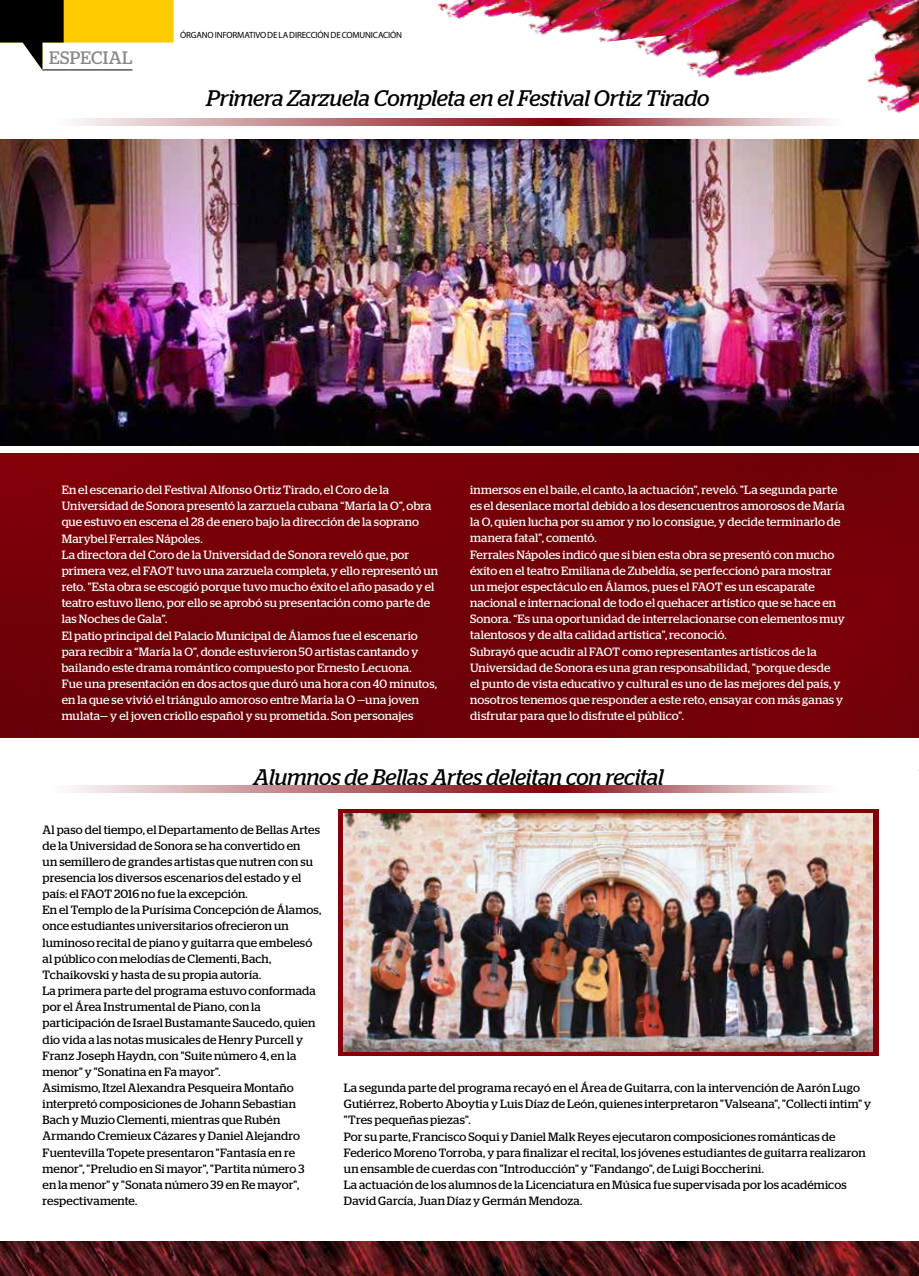
<style>
.page{position:relative;width:919px;height:1276px;background:#fff}
.page>*{position:absolute;margin:0;border:0;box-sizing:border-box;transform-origin:0 0}
.t1{font:italic 22.5px "Stag";letter-spacing:-.015em;color:#000}
.t2{font:18px "Stag";letter-spacing:.015em;color:#878787}
.t3{font:12px/16.2px "Stag";letter-spacing:.01em;color:#fff}
.t4{font:12px/16.2px "Stag";letter-spacing:.01em;color:#000}
.t5{font:9px "Myriad Pro";letter-spacing:-.02em;color:#000}
.s1{font-family:"Gotham";font-weight:700;font-size:13.5px;color:#fff}
</style>
<div class="page">
<img style="left:686px;top:0;width:178px;height:79px">
<img style="left:437px;top:0;width:72px;height:20px">
<img style="left:509px;top:0;width:251px;height:64px">
<img style="left:581px;top:0;width:263px;height:44px">
<img style="left:864px;top:0;width:54px;height:113px">
<hr style="left:42px;top:70px;width:90px;height:1px;background:#000">
<svg style="left:0;top:0;width:173px;height:70px"></svg>
<svg style="left:338px;top:809px;width:540px;height:247px;background:#89151b"></svg>
<img style="left:0;top:454px;width:918px;height:283px">
<img style="left:0;top:139px;width:918px;height:306px">
<img style="left:344px;top:813px;width:528px;height:238px">
<img style="left:0;top:1241px;width:918px;height:35px">
<svg style="left:74px;top:118px;width:752px;height:8px;background:#bd7d81"></svg>
<svg style="left:70px;top:785px;width:752px;height:7px;background:#bd7d81"></svg>
<p class="t5" style="left:117px;top:30px;width:287px"><span class="s1">GACETA</span> ÓRGANO INFORMATIVO DE LA DIRECCIÓN DE COMUNICACIÓN</p>
<h2 class="t2" style="left:49px;top:47px;width:85px">ESPECIAL</h2>
<h1 class="t1" style="left:206px;top:85px;width:504px">Primera Zarzuela Completa en el Festival Ortiz Tirado</h1>
<p class="t3" style="left:62px;top:482px;width:378px">En el escenario del Festival Alfonso Ortiz Tirado, el Coro de la Universidad de Sonora presentó la zarzuela cubana “María la O”, obra que estuvo en escena el 28 de enero bajo la dirección de la soprano Marybel Ferrales Nápoles.<br>La directora del Coro de la Universidad de Sonora reveló que, por primera vez, el FAOT tuvo una zarzuela completa, y ello representó un reto. "Esta obra se escogió porque tuvo mucho éxito el año pasado y el teatro estuvo lleno, por ello se aprobó su presentación como parte de las Noches de Gala”.<br>El patio principal del Palacio Municipal de Álamos fue el escenario para recibir a “María la O”, donde estuvieron 50 artistas cantando y bailando este drama romántico compuesto por Ernesto Lecuona.<br>Fue una presentación en dos actos que duró una hora con 40 minutos, en la que se vivió el triángulo amoroso entre María la O —una joven mulata— y el joven criollo español y su prometida. Son personajes</p>
<p class="t3" style="left:470px;top:481px;width:376px">inmersos en el baile, el canto, la actuación", reveló. "La segunda parte es el desenlace mortal debido a los desencuentros amorosos de María la O, quien lucha por su amor y no lo consigue, y decide terminarlo de manera fatal", comentó.<br>Ferrales Nápoles indicó que si bien esta obra se presentó con mucho éxito en el teatro Emiliana de Zubeldía, se perfeccionó para mostrar un mejor espectáculo en Álamos, pues el FAOT es un escaparate nacional e internacional de todo el quehacer artístico que se hace en Sonora. “Es una oportunidad de interrelacionarse con elementos muy talentosos y de alta calidad artística", reconoció.<br>Subrayó que acudir al FAOT como representantes artísticos de la Universidad de Sonora es una gran responsabilidad, "porque desde<br>el punto de vista educativo y cultural es uno de las mejores del país, y nosotros tenemos que responder a este reto, ensayar con más ganas y disfrutar para que lo disfrute el público".</p>
<h1 class="t1" style="left:253px;top:764px;width:412px">Alumnos de Bellas Artes deleitan con recital</h1>
<p class="t4" style="left:43px;top:821px;width:280px">Al paso del tiempo, el Departamento de Bellas Artes de la Universidad de Sonora se ha convertido en<br>un semillero de grandes artistas que nutren con su presencia los diversos escenarios del estado y el país: el FAOT 2016 no fue la excepción.<br>En el Templo de la Purísima Concepción de Álamos, once estudiantes universitarios ofrecieron un luminoso recital de piano y guitarra que embelesó al público con melodías de Clementi, Bach, Tchaikovski y hasta de su propia autoría.<br>La primera parte del programa estuvo conformada por el Área Instrumental de Piano, con la participación de Israel Bustamante Saucedo, quien dio vida a las notas musicales de Henry Purcell y Franz Joseph Haydn, con "Suite número 4, en la menor" y "Sonatina en Fa mayor".<br>Asimismo, Itzel Alexandra Pesqueira Montaño interpretó composiciones de Johann Sebastian Bach y Muzio Clementi, mientras que Rubén Armando Cremieux Cázares y Daniel Alejandro Fuentevilla Topete presentaron "Fantasía en re menor", "Preludio en Si mayor", "Partita número 3 en la menor" y "Sonata número 39 en Re mayor", respectivamente.</p>
<p class="t4" style="left:344px;top:1079px;width:529px">La segunda parte del programa recayó en el Área de Guitarra, con la intervención de Aarón Lugo Gutiérrez, Roberto Aboytia y Luis Díaz de León, quienes interpretaron "Valseana", "Collecti intim" y "Tres pequeñas piezas".<br>Por su parte, Francisco Soqui y Daniel Malk Reyes ejecutaron composiciones románticas de Federico Moreno Torroba, y para finalizar el recital, los jóvenes estudiantes de guitarra realizaron un ensamble de cuerdas con "Introducción" y "Fandango", de Luigi Boccherini.<br>La actuación de los alumnos de la Licenciatura en Música fue supervisada por los académicos David García, Juan Díaz y Germán Mendoza.</p>
</div>
